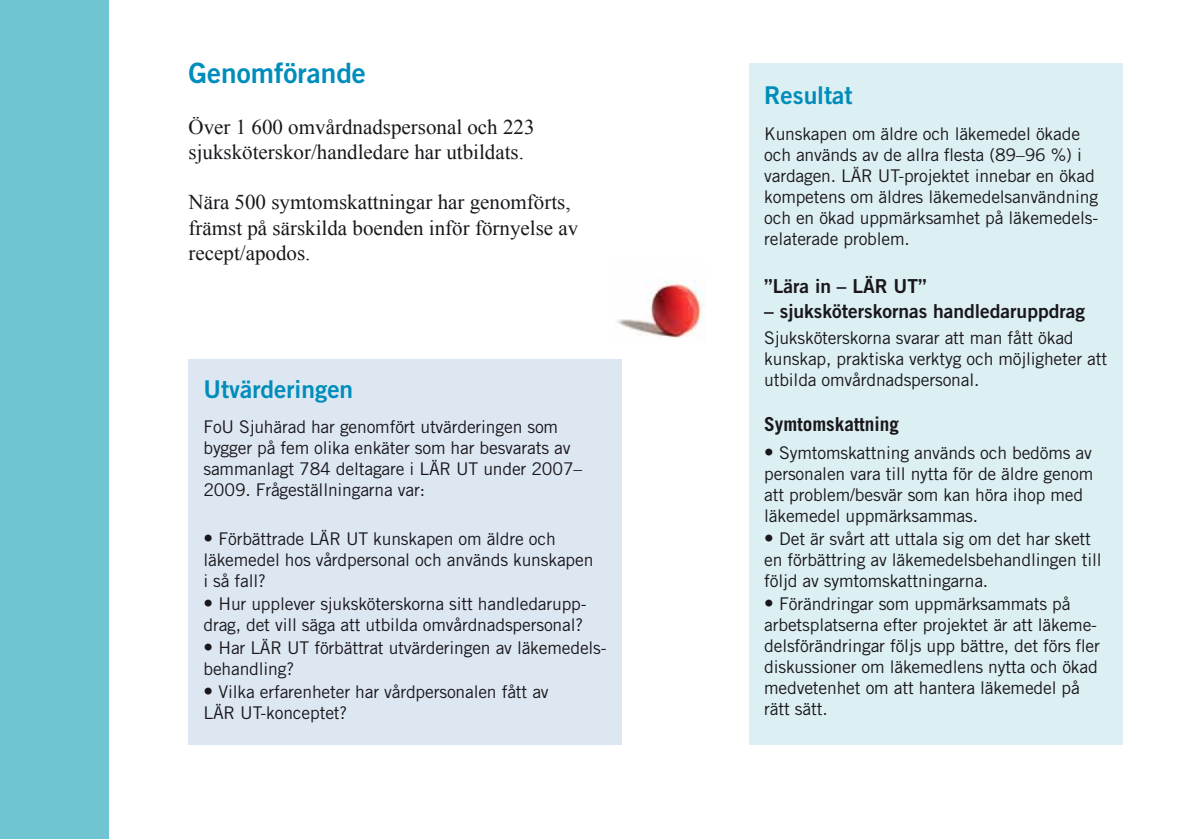
<style>
.page{position:relative;width:1186px;height:839px;background:#fff}
.page>*{position:absolute;margin:0;border:0;box-sizing:border-box;transform-origin:0 0}
.t1{font:28px "Trade Gothic LT Std Bd 2";color:#008dbb}
.t2{font:24.5px "Trade Gothic LT Std Bd 2";color:#008dbb}
.t3{font:21px/25.2px "Times New Roman";color:#1a171c}
.t4{font:19.25px "Trade Gothic LT Std Bd 2";color:#1a171c}
.t5{font:700 19.25px "Trade Gothic LT Std";color:#1a171c}
.t6{font:17.5px/21px "Trade Gothic LT Std";letter-spacing:-.01em;color:#1a171c}
.s1{font-size:19.25px}
</style>
<div class="page">
<div style="left:0;top:0;width:108px;height:838px;background:#6fc5d2"></div>
<div style="left:189px;top:358px;width:433px;height:386px;background:#dde7f1"></div>
<div style="left:749px;top:63px;width:374px;height:681px;background:#dceff2"></div>
<img style="left:616px;top:279px;width:88px;height:60px">
<h1 class="t1" style="left:189px;top:56px;width:179px">Genomförande</h1>
<p class="t3" style="left:189px;top:114px;width:347px">Över 1 600 omvårdnadspersonal och 223 sjuksköterskor/handledare har utbildats.</p>
<p class="t3" style="left:189px;top:189px;width:391px">Nära 500 symtomskattningar har genomförts, främst på särskilda boenden inför förnyelse av recept/apodos.</p>
<h2 class="t2" style="left:203px;top:374px;width:151px">Utvärderingen</h2>
<p class="t6" style="left:203px;top:416px;width:380px">FoU Sjuhärad har genomfört utvärderingen som bygger på fem olika enkäter som har besvarats av sammanlagt 784 deltagare i LÄR UT under 2007– 2009. Frågeställningarna var:</p>
<p class="t6" style="left:203px;top:527px;width:391px"><span class="s1">•</span> Förbättrade LÄR UT kunskapen om äldre och läkemedel hos vårdpersonal och används kunskapen i så fall?</p>
<p class="t6" style="left:203px;top:592px;width:385px"><span class="s1">•</span> Hur upplever sjuksköterskorna sitt handledarupp&shy;drag, det vill säga att utbilda omvårdnadspersonal?</p>
<p class="t6" style="left:203px;top:637px;width:405px"><span class="s1">•</span> Har LÄR UT förbättrat utvärderingen av läkemedels&shy;behandling?</p>
<p class="t6" style="left:203px;top:681px;width:347px"><span class="s1">•</span> Vilka erfarenheter har vårdpersonalen fått av<br>LÄR UT-konceptet?</p>
<h2 class="t2" style="left:764px;top:80px;width:90px">Resultat</h2>
<p class="t6" style="left:764px;top:123px;width:335px">Kunskapen om äldre och läkemedel ökade och används av de allra flesta (89–96 %) i vardagen. LÄR UT-projektet innebar en ökad kompetens om äldres läkemedelsanvändning och en ökad uppmärksamhet på läkemedels&shy;relaterade problem.</p>
<p class="t4" style="left:764px;top:274px;width:164px">”Lära in – LÄR UT”</p>
<p class="t4" style="left:764px;top:299px;width:322px">– sjuksköterskornas handledaruppdrag</p>
<p class="t6" style="left:764px;top:327px;width:345px">Sjuksköterskorna svarar att man fått ökad kunskap, praktiska verktyg och möjligheter att utbilda omvårdnadspersonal.</p>
<p class="t5" style="left:764px;top:412px;width:136px">Symtomskattning</p>
<p class="t6" style="left:764px;top:441px;width:331px"><span class="s1">•</span> Symtomskattning används och bedöms av personalen vara till nytta för de äldre genom att problem/besvär som kan höra ihop med läkemedel uppmärksammas.</p>
<p class="t6" style="left:764px;top:527px;width:339px"><span class="s1">•</span> Det är svårt att uttala sig om det har skett en förbättring av läkemedelsbehandlingen till följd av symtomskattningarna.</p>
<p class="t6" style="left:764px;top:593px;width:337px"><span class="s1">•</span> Förändringar som uppmärksammats på arbetsplatserna efter projektet är att läkeme&shy;delsförändringar följs upp bättre, det förs fler diskussioner om läkemedlens nytta och ökad medvetenhet om att hantera läkemedel på rätt sätt.</p>
</div>
